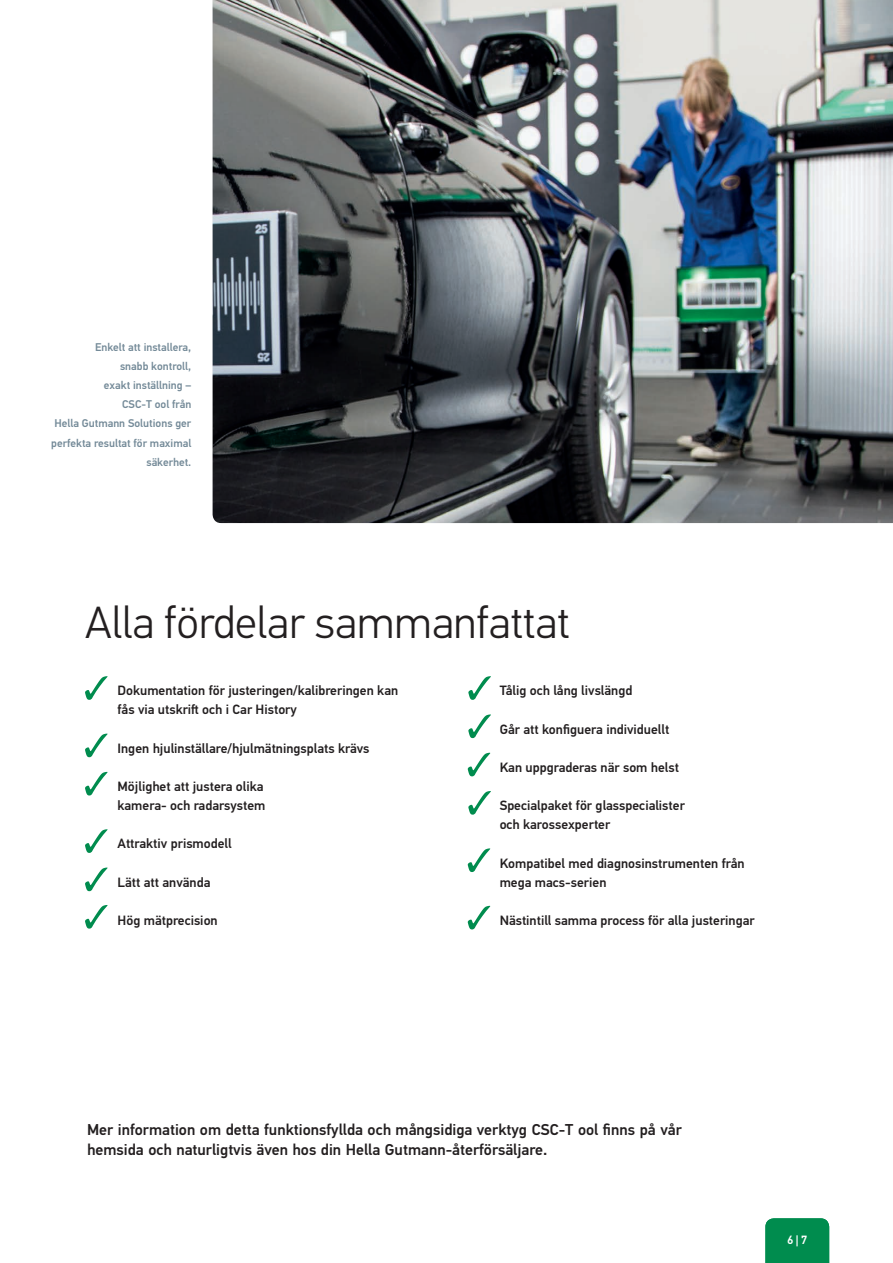
<style>
.page{position:relative;width:893px;height:1263px;background:#fff}
.page>*{position:absolute;margin:0;border:0;box-sizing:border-box;transform-origin:0 0}
.t1{font:300 45px "Hella DIN Universal";color:#231f20}
.t2{font:500 15.75px/19.2px "Hella DIN Universal";color:#231f20}
.t3{font:500 13.5px/19.2px "Hella DIN Universal";color:#231f20}
.t4{font:500 12px "Hella DIN Universal";color:#fff}
.t5{font:500 11.25px/19.2px "Hella DIN Universal";color:#748a98;text-align:right}
</style>
<div class="page">
<img style="left:213px;top:0;width:680px;height:523px">
<svg style="left:468px;top:676px;width:23px;height:24px"></svg>
<svg style="left:468px;top:714px;width:23px;height:24px"></svg>
<svg style="left:468px;top:753px;width:22px;height:23px"></svg>
<svg style="left:468px;top:791px;width:23px;height:24px"></svg>
<svg style="left:85px;top:676px;width:23px;height:24px"></svg>
<svg style="left:85px;top:867px;width:23px;height:24px"></svg>
<svg style="left:85px;top:733px;width:23px;height:24px"></svg>
<svg style="left:85px;top:772px;width:23px;height:23px"></svg>
<svg style="left:85px;top:829px;width:23px;height:24px"></svg>
<svg style="left:85px;top:905px;width:23px;height:24px"></svg>
<svg style="left:468px;top:848px;width:22px;height:24px"></svg>
<svg style="left:468px;top:906px;width:22px;height:23px"></svg>
<div style="left:765px;top:1218px;width:64px;height:45px;background:#008c4e"></div>
<p class="t5" style="left:51px;top:338px;width:142px">Enkelt att installera,<br>snabb kontroll,<br>exakt inställning –<br>CSC-T ool från<br>Hella Gutmann Solutions ger perfekta resultat för maximal säkerhet.</p>
<h1 class="t1" style="left:85px;top:595px;width:486px">Alla fördelar sammanfattat</h1>
<p class="t3" style="left:118px;top:682px;width:282px">Dokumentation för justeringen/kalibreringen kan fås via utskrift och i Car History</p>
<p class="t3" style="left:118px;top:739px;width:253px">Ingen hjulinställare/hjulmätningsplats krävs</p>
<p class="t3" style="left:118px;top:778px;width:149px">Möjlighet att justera olika kamera- och radarsystem</p>
<p class="t3" style="left:118px;top:835px;width:116px">Attraktiv prismodell</p>
<p class="t3" style="left:118px;top:873px;width:94px">Lätt att använda</p>
<p class="t3" style="left:118px;top:912px;width:102px">Hög mätprecision</p>
<p class="t3" style="left:500px;top:682px;width:134px">Tålig och lång livslängd</p>
<p class="t3" style="left:500px;top:720px;width:171px">Går att konfiguera individuellt</p>
<p class="t3" style="left:500px;top:759px;width:181px">Kan uppgraderas när som helst</p>
<p class="t3" style="left:500px;top:797px;width:187px">Specialpaket för glasspecialister och karossexperter</p>
<p class="t3" style="left:500px;top:854px;width:246px">Kompatibel med diagnosinstrumenten från mega macs-serien</p>
<p class="t3" style="left:500px;top:912px;width:257px">Nästintill samma process för alla justeringar</p>
<p class="t2" style="left:87px;top:1122px;width:596px">Mer information om detta funktionsfyllda och mångsidiga verktyg CSC-T ool finns på vår hemsida och naturligtvis även hos din Hella Gutmann-återförsäljare.</p>
<p class="t4" style="left:787px;top:1232px;width:22px">6|7</p>
</div>
